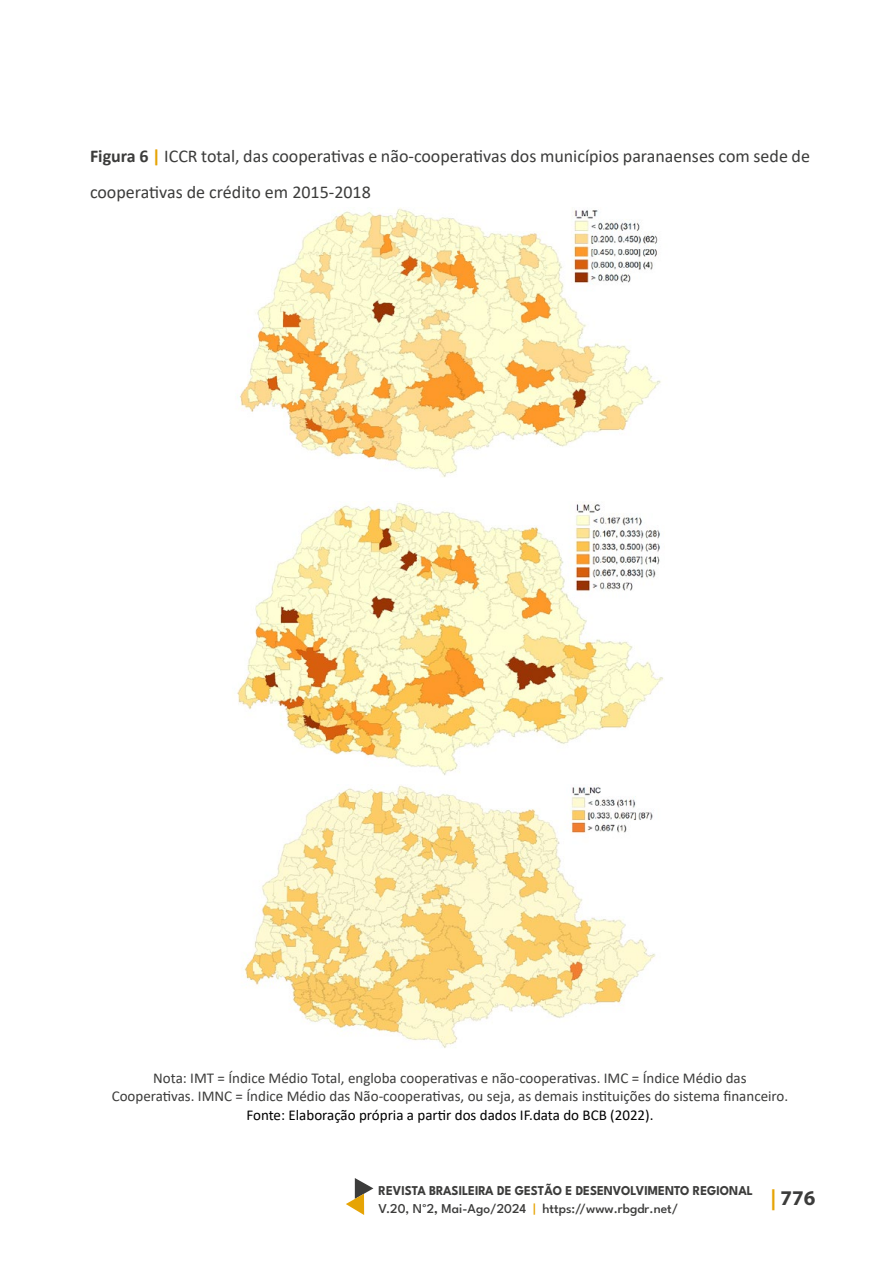
<style>
.page{position:relative;width:891px;height:1262px;background:#fff}
.page>*{position:absolute;margin:0;border:0;box-sizing:border-box;transform-origin:0 0}
.t1{font:700 21px "Myriad Pro";color:#3c3c3b}
.t2{font:18px/36px "Calibri";color:#3c3c3b}
.t3{font:15px/18px "Calibri";color:#3c3c3b;text-align:center}
.t4{font:15px "Calibri";color:#000}
.t5{font:700 13.5px/18px "League Spartan";color:#3c3c3b;scale:.94 1}
.s1{font-weight:700}
.s2{font-weight:700;color:#e6a405}
.s3{font-weight:500}
.s4{font-family:"Calibri";font-weight:400}
.s5{font-weight:600}
.s6{font-weight:500;color:#e6a405}
.s7{color:#e6a405}
</style>
<div class="page">
<svg style="left:346px;top:1178px;width:27px;height:37px"></svg>
<img style="left:237px;top:207px;width:424px;height:270px">
<img style="left:237px;top:501px;width:427px;height:274px">
<img style="left:244px;top:784px;width:412px;height:264px">
<p class="t2" style="left:90px;top:138px;width:721px"><span class="s1">Figura 6</span> <span class="s2">|</span> ICCR total, das cooperativas e não-cooperativas dos municípios paranaenses com sede de cooperativas de crédito em 2015-2018</p>
<p class="t3" style="left:112px;top:1069px;width:678px">Nota: IMT = Índice Médio Total, engloba cooperativas e não-cooperativas. IMC = Índice Médio das<br>Cooperativas. IMNC = Índice Médio das Não-cooperativas, ou seja, as demais instituições do sistema financeiro.</p>
<p class="t4" style="left:246px;top:1104px;width:409px">Fonte: Elaboração própria a partir dos dados IF.data do BCB (2022).</p>
<p class="t5" style="left:379px;top:1180px;width:400px">REVISTA BRASILEIRA DE GESTÃO E DESENVOLVIMENTO REGIONAL<br><span class="s3">V.20, N</span><span class="s4">°</span><span class="s3">2</span><span class="s5">,</span> <span class="s3">Mai-Ago/2024</span> <span class="s6">|</span> <span class="s3">https://www.rbgdr.net/</span></p>
<h1 class="t1" style="left:770px;top:1184px;width:47px"><span class="s7">|</span> 776</h1>
</div>
